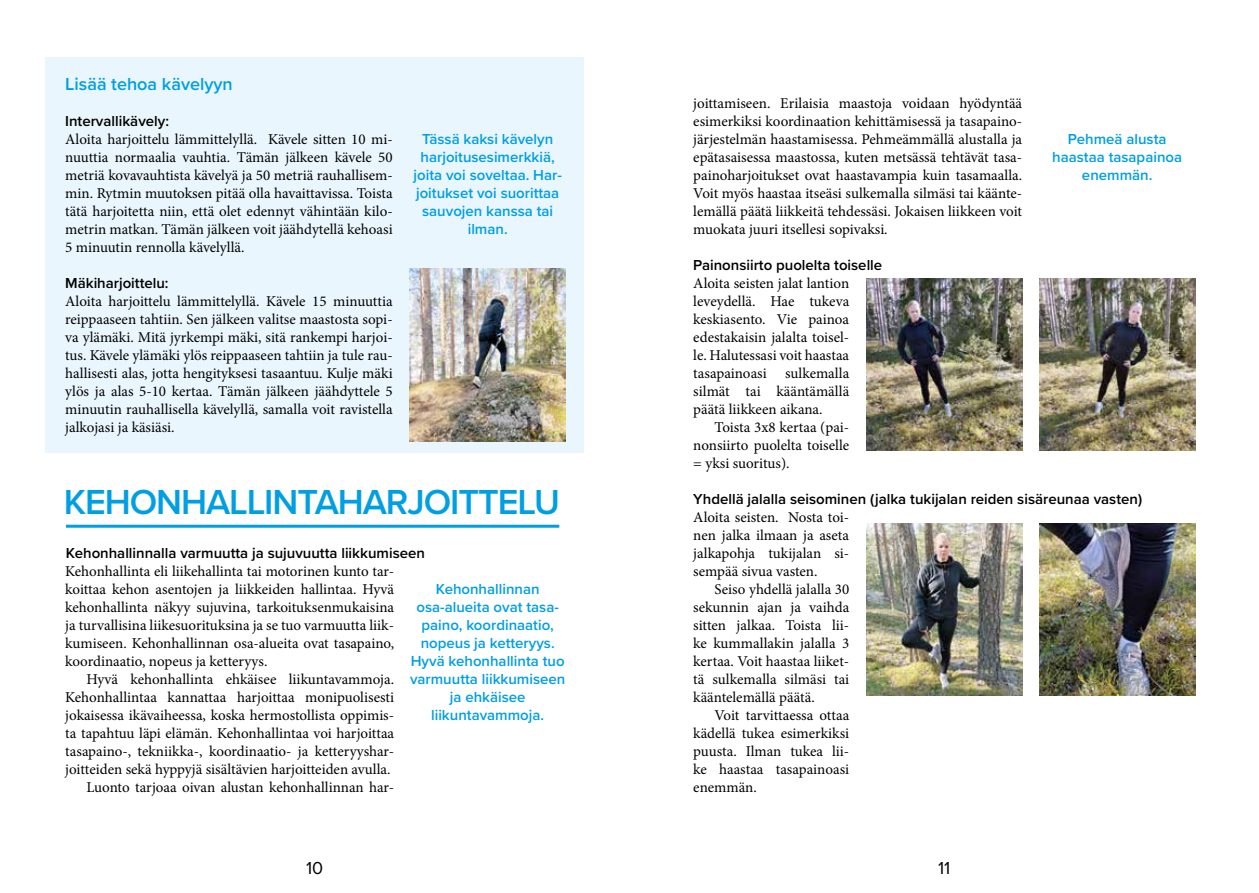
<style>
.page{position:relative;width:1259px;height:893px;background:#fff}
.page>*{position:absolute;margin:0;border:0;box-sizing:border-box;transform-origin:0 0}
.t1{font:600 36px "Proxima Nova";letter-spacing:-.03em;color:#009fe3}
.t2{font:600 18px "Proxima Nova";color:#009fe3}
.t3{font:18px "Proxima Nova";color:#000}
.t4{font:15px/18px "Minion Pro";color:#000;text-align:justify}
.t5{font:600 15px/18px "Proxima Nova";color:#009fe3;text-align:center}
.t6{font:600 15px "Proxima Nova";color:#000}
</style>
<div class="page">
<div style="left:46px;top:57px;width:538px;height:396px;background:#eaf6fe"></div>
<img style="left:866px;top:523px;width:156px;height:172px">
<img style="left:1039px;top:523px;width:156px;height:172px">
<img style="left:866px;top:279px;width:156px;height:172px">
<img style="left:1039px;top:279px;width:156px;height:172px">
<img style="left:410px;top:269px;width:156px;height:172px">
<hr style="left:66px;top:525px;width:493px;height:3px;background:#009fe3">
<p class="t2" style="left:65px;top:71px;width:169px">Lisää tehoa kävelyyn</p>
<p class="t6" style="left:65px;top:110px;width:105px">Intervallikävely:</p>
<p class="t4" style="left:65px;top:130px;width:329px">Aloita harjoittelu lämmittelyllä. Kävele sitten 10 mi&shy;nuuttia normaalia vauhtia. Tämän jälkeen kävele 50 metriä kovavauhtista kävelyä ja 50 metriä rauhallisem&shy;min. Rytmin muutoksen pitää olla havaittavissa. Toista tätä harjoitetta niin, että olet edennyt vähintään kilo&shy;metrin matkan. Tämän jälkeen voit jäähdytellä kehoasi 5 minuutin rennolla kävelyllä.</p>
<p class="t6" style="left:65px;top:272px;width:105px">Mäkiharjoittelu:</p>
<p class="t4" style="left:65px;top:292px;width:329px">Aloita harjoittelu lämmittelyllä. Kävele 15 minuuttia reippaaseen tahtiin. Sen jälkeen valitse maastosta sopi&shy;va ylämäki. Mitä jyrkempi mäki, sitä rankempi harjoi&shy;tus. Kävele ylämäki ylös reippaaseen tahtiin ja tule rau&shy;hallisesti alas, jotta hengityksesi tasaantuu. Kulje mäki ylös ja alas 5-10 kertaa. Tämän jälkeen jäähdyttele 5 minuutin rauhallisella kävelyllä, samalla voit ravistella jalkojasi ja käsiäsi.</p>
<p class="t4" style="left:693px;top:94px;width:330px">joittamiseen. Erilaisia maastoja voidaan hyödyntää esimerkiksi koordinaation kehittämisessä ja tasapaino&shy;järjestelmän haastamisessa. Pehmeämmällä alustalla ja epätasaisessa maastossa, kuten metsässä tehtävät tasa&shy;painoharjoitukset ovat haastavampia kuin tasamaalla.<br>Voit myös haastaa itseäsi sulkemalla silmäsi tai käänte&shy;lemällä päätä liikkeitä tehdessäsi. Jokaisen liikkeen voit muokata juuri itsellesi sopivaksi.</p>
<p class="t5" style="left:413px;top:130px;width:150px">Tässä kaksi kävelyn harjoitusesimerkkiä, joita voi soveltaa. Har&shy;joitukset voi suorittaa sauvojen kanssa tai ilman.</p>
<p class="t5" style="left:1052px;top:130px;width:131px">Pehmeä alusta haastaa tasapainoa enemmän.</p>
<p class="t6" style="left:693px;top:254px;width:190px">Painonsiirto puolelta toiselle</p>
<p class="t4" style="left:693px;top:274px;width:157px">Aloita seisten jalat lantion leveydellä. Hae tukeva keskiasento. Vie painoa edestakaisin jalalta toisel&shy;le. Halutessasi voit haastaa tasapainoasi sulkemalla silmät tai kääntämällä päätä liikkeen aikana.</p>
<p class="t4" style="left:693px;top:418px;width:157px;text-indent:21px">Toista 3x8 kertaa (pai&shy;nonsiirto puolelta toiselle = yksi suoritus).</p>
<p class="t6" style="left:693px;top:488px;width:450px">Yhdellä jalalla seisominen (jalka tukijalan reiden sisäreunaa vasten)</p>
<p class="t4" style="left:693px;top:508px;width:157px">Aloita seisten. Nosta toi&shy;nen jalka ilmaan ja aseta jalkapohja tukijalan si&shy;sempää sivua vasten.</p>
<p class="t4" style="left:693px;top:580px;width:157px;text-indent:21px">Seiso yhdellä jalalla 30 sekunnin ajan ja vaihda sitten jalkaa. Toista lii&shy;ke kummallakin jalalla 3 kertaa. Voit haastaa liiket&shy;tä sulkemalla silmäsi tai kääntelemällä päätä.</p>
<p class="t4" style="left:693px;top:706px;width:157px;text-indent:21px">Voit tarvittaessa ottaa kädellä tukea esimerkiksi puusta. Ilman tukea lii&shy;ke haastaa tasapainoasi enemmän.</p>
<h1 class="t1" style="left:64px;top:475px;width:498px">KEHONHALLINTAHARJOITTELU</h1>
<p class="t6" style="left:66px;top:542px;width:360px">Kehonhallinnalla varmuutta ja sujuvuutta liikkumiseen</p>
<p class="t4" style="left:65px;top:562px;width:330px">Kehonhallinta eli liikehallinta tai motorinen kunto tar&shy;koittaa kehon asentojen ja liikkeiden hallintaa. Hyvä kehonhallinta näkyy sujuvina, tarkoituksenmukaisina ja turvallisina liikesuorituksina ja se tuo varmuutta liik&shy;kumiseen. Kehonhallinnan osa-alueita ovat tasapaino, koordinaatio, nopeus ja ketteryys.</p>
<p class="t4" style="left:65px;top:670px;width:330px;text-align:right">Hyvä kehonhallinta ehkäisee liikuntavammoja.<br>Kehonhallintaa kannattaa harjoittaa monipuolisesti jokaisessa ikävaiheessa, koska hermostollista oppimis&shy;ta tapahtuu läpi elämän. Kehonhallintaa voi harjoittaa tasapaino-, tekniikka-, koordinaatio- ja ketteryyshar&shy;joitteiden sekä hyppyjä sisältävien harjoitteiden avulla.<br>Luonto tarjoaa oivan alustan kehonhallinnan har-</p>
<p class="t5" style="left:410px;top:580px;width:157px">Kehonhallinnan osa-alueita ovat tasa&shy;paino, koordinaatio, nopeus ja ketteryys.<br>Hyvä kehonhallinta tuo varmuutta liikkumiseen ja ehkäisee liikuntavammoja.</p>
<p class="t3" style="left:306px;top:855px;width:19px">10</p>
<p class="t3" style="left:938px;top:855px;width:14px">11</p>
</div>
